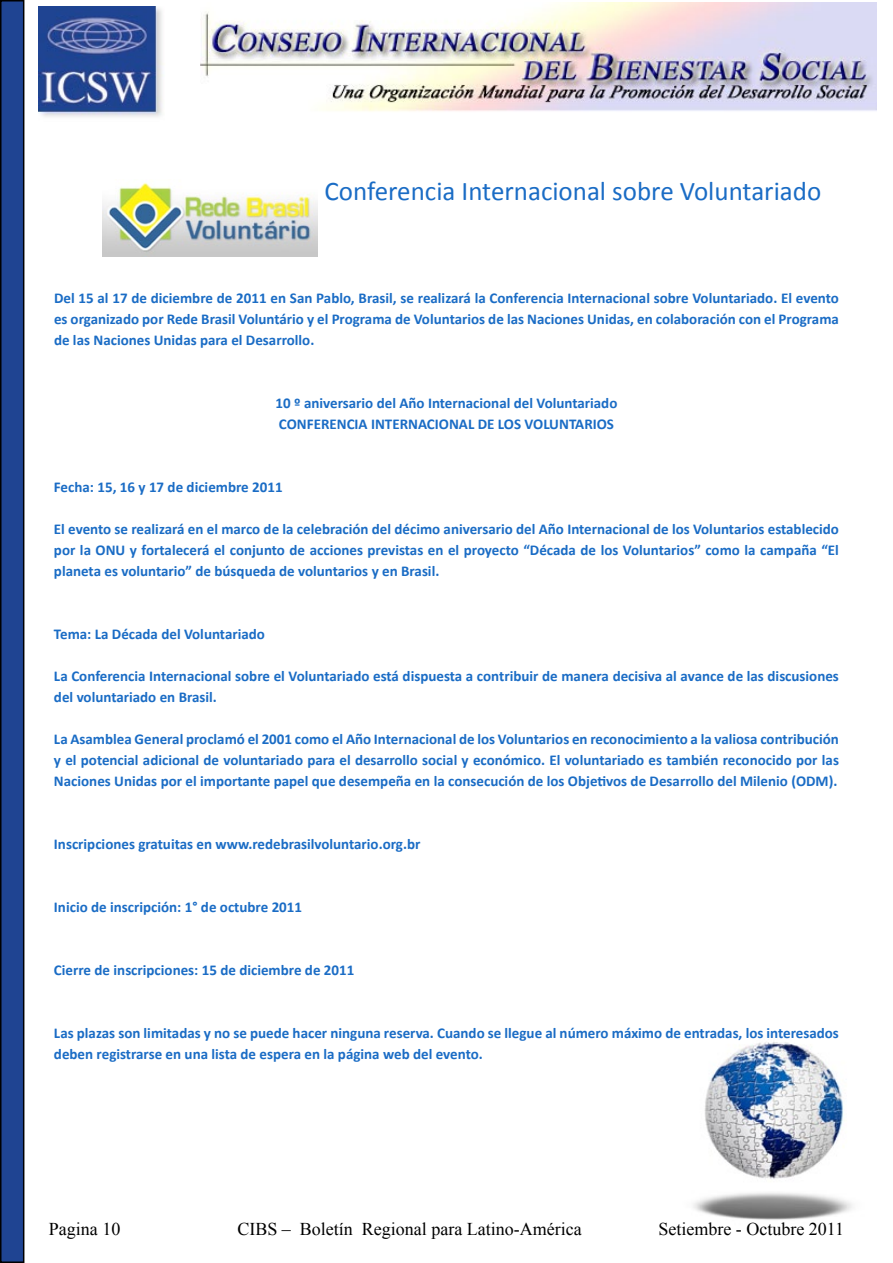
<style>
.page{position:relative;width:893px;height:1263px;background:#fff}
.page>*{position:absolute;margin:0;border:0;box-sizing:border-box;transform-origin:0 0}
.t1{font:27px "Calibri";color:#1a6cc5}
.t2{font:18px "Times New Roman";color:#000}
.t3{font:700 15px/21px "Calibri";color:#1a6cc5;text-align:justify}
</style>
<div class="page">
<img style="left:200px;top:3px;width:676px;height:109px">
<img style="left:39px;top:7px;width:124px;height:110px">
<img style="left:693px;top:1042px;width:159px;height:178px">
<div style="left:1px;top:1px;width:23px;height:1261px;background:#1f4492"></div>
<div style="left:0;top:0;width:24px;height:1263px;border:2px solid #000"></div>
<img style="left:102px;top:182px;width:215px;height:75px">
<h1 class="t1" style="left:325px;top:174px;width:498px">Conferencia Internacional sobre Voluntariado</h1>
<p class="t3" style="left:54px;top:288px;width:786px">Del 15 al 17 de diciembre de 2011 en San Pablo, Brasil, se realizará la Conferencia Internacional sobre Voluntariado. El evento es organizado por Rede Brasil Voluntário y el Programa de Voluntarios de las Naciones Unidas, en colaboración con el Programa de las Naciones Unidas para el Desarrollo.</p>
<p class="t3" style="left:276px;top:393px;width:343px">10 º aniversario del Año Internacional del Voluntariado<br>CONFERENCIA INTERNACIONAL DE LOS VOLUNTARIOS</p>
<p class="t3" style="left:54px;top:477px;width:230px">Fecha: 15, 16 y 17 de diciembre 2011</p>
<p class="t3" style="left:54px;top:519px;width:786px">El evento se realizará en el marco de la celebración del décimo aniversario del Año Internacional de los Voluntarios establecido por la ONU y fortalecerá el conjunto de acciones previstas en el proyecto “Década de los Voluntarios” como la campaña “El planeta es voluntario” de búsqueda de voluntarios y en Brasil.</p>
<p class="t3" style="left:54px;top:624px;width:212px">Tema: La Década del Voluntariado</p>
<p class="t3" style="left:54px;top:666px;width:786px">La Conferencia Internacional sobre el Voluntariado está dispuesta a contribuir de manera decisiva al avance de las discusiones del voluntariado en Brasil.</p>
<p class="t3" style="left:54px;top:729px;width:786px">La Asamblea General proclamó el 2001 como el Año Internacional de los Voluntarios en reconocimiento a la valiosa contribución y el potencial adicional de voluntariado para el desarrollo social y económico. El voluntariado es también reconocido por las Naciones Unidas por el importante papel que desempeña en la consecución de los Objetivos de Desarrollo del Milenio (ODM).</p>
<p class="t3" style="left:54px;top:834px;width:368px">Inscripciones gratuitas en www.redebrasilvoluntario.org.br</p>
<p class="t3" style="left:54px;top:897px;width:250px">Inicio de inscripción: 1° de octubre 2011</p>
<p class="t3" style="left:54px;top:960px;width:302px">Cierre de inscripciones: 15 de diciembre de 2011</p>
<p class="t3" style="left:54px;top:1023px;width:786px">Las plazas son limitadas y no se puede hacer ninguna reserva. Cuando se llegue al número máximo de entradas, los interesados deben registrarse en una lista de espera en la página web del evento.</p>
<p class="t2" style="left:49px;top:1216px;width:73px">Pagina 10</p>
<p class="t2" style="left:237px;top:1216px;width:346px">CIBS – Boletín Regional para Latino-América</p>
<p class="t2" style="left:658px;top:1216px;width:187px">Setiembre - Octubre 2011</p>
</div>
